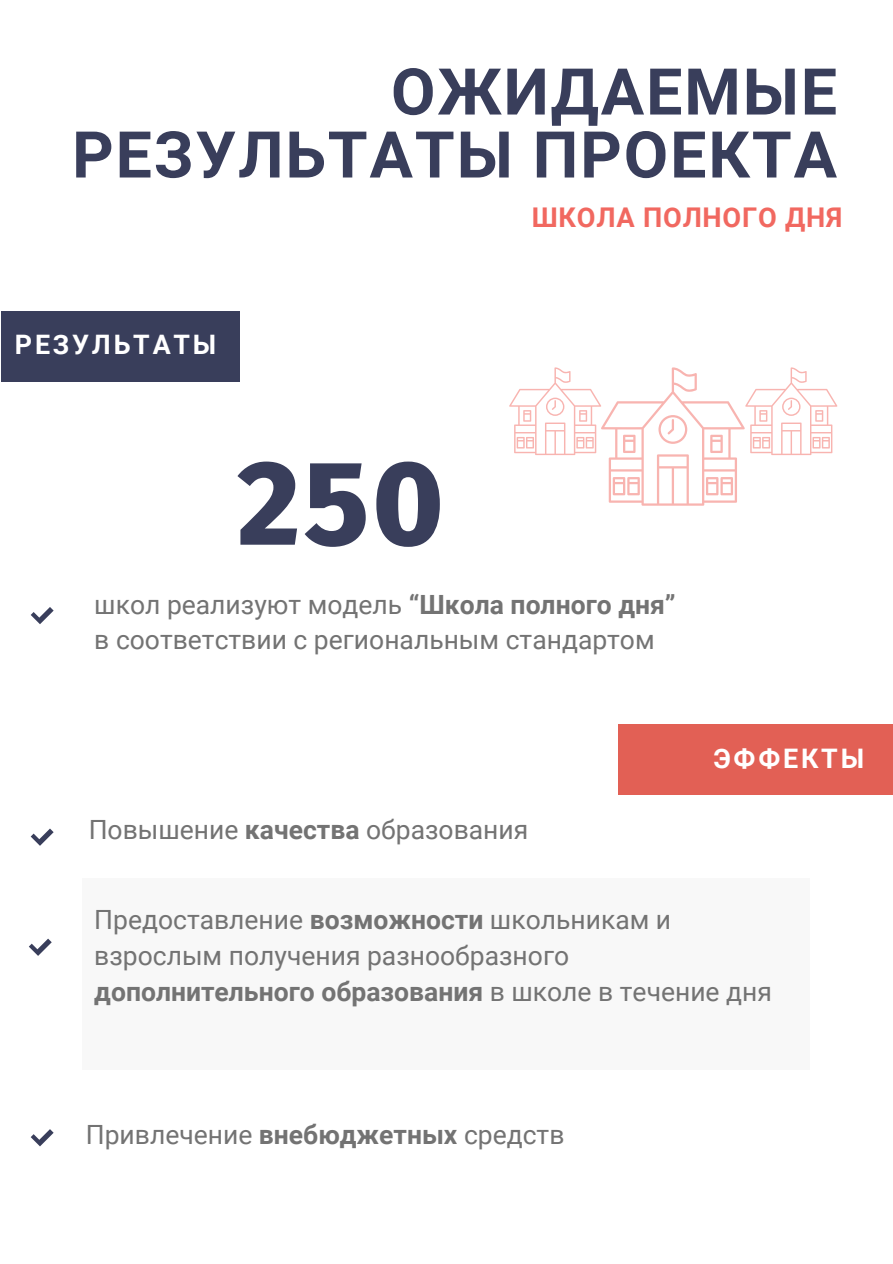
<style>
.page{position:relative;width:893px;height:1264px;background:#fff}
.page>*{position:absolute;margin:0;border:0;box-sizing:border-box;transform-origin:0 0}
.t1{font:800 119.85px "Fira Sans";color:#393e5b}
.t2{font:700 64.5px/63px "Roboto";letter-spacing:.03em;color:#393e5b;text-align:right}
.t3{font:700 27.15px "Roboto";letter-spacing:.03em;color:#f16860}
.t4{font:700 26.85px "Roboto";letter-spacing:.105em;color:#fff}
.t5{font:26.55px/36px "Roboto";color:#737373}
.s1{font-weight:700}
</style>
<div class="page">
<div style="left:1px;top:311px;width:239px;height:70px;background:#393e5b"></div>
<div style="left:83px;top:878px;width:727px;height:191px;background:#f8f8f8"></div>
<div style="left:618px;top:723px;width:274px;height:71px;background:#e26055"></div>
<svg style="left:509px;top:367px;width:328px;height:138px"></svg>
<p class="t2" style="left:72px;top:61px;width:766px">ОЖИДАЕМЫЕ<br>РЕЗУЛЬТАТЫ ПРОЕКТА</p>
<p class="t4" style="left:15px;top:329px;width:203px">РЕЗУЛЬТАТЫ</p>
<p class="t1" style="left:237px;top:432px;width:208px">250</p>
<p class="t3" style="left:531px;top:202px;width:312px">ШКОЛА ПОЛНОГО ДНЯ</p>
<p class="t5" style="left:94px;top:586px;width:583px">школ реализуют модель <span class="s1">“Школа полного дня” </span>в соответствии с региональным стандартом</p>
<p class="t5" style="left:89px;top:812px;width:441px">Повышение <span class="s1">качества</span> образования</p>
<p class="t4" style="left:713px;top:743px;width:152px">ЭФФЕКТЫ</p>
<p class="t5" style="left:94px;top:902px;width:679px">Предоставление <span class="s1">возможности</span> школьникам и взрослым получения разнообразного <span class="s1">дополнительного образования</span> в школе в течение дня</p>
<p class="t5" style="left:86px;top:1117px;width:480px">Привлечение <span class="s1">внебюджетных</span> средств</p>
</div>
